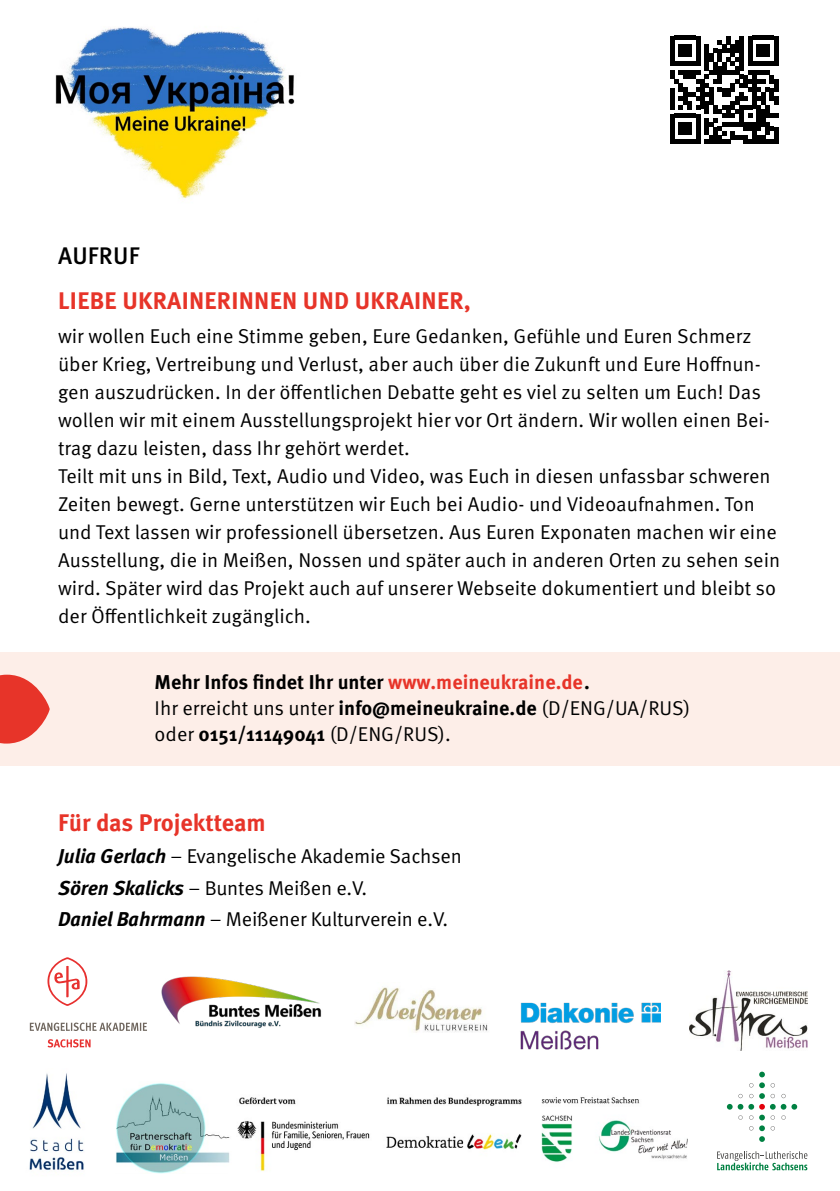
<style>
.page{position:relative;width:840px;height:1191px;background:#fff}
.page>*{position:absolute;margin:0;border:0;box-sizing:border-box;transform-origin:0 0}
.t1{font:700 24px "Meta OT";letter-spacing:.01em;color:#e73429}
.t2{font:500 24px "Meta OT";letter-spacing:.01em;color:#000}
.t3{font:20px/28px "Meta OT";color:#000}
.t4{font:700 20px/26px "Meta OT";color:#000}
.s1{color:#e73429}
.s2{font-weight:400}
.s3{font-weight:700;font-style:italic}
</style>
<div class="page">
<div style="left:0;top:652px;width:839px;height:114px;background:#fdeee8"></div>
<svg style="left:0;top:674px;width:50px;height:70px"></svg>
<img style="left:237px;top:1097px;width:285px;height:74px">
<img style="left:161px;top:976px;width:161px;height:52px">
<img style="left:116px;top:1083px;width:114px;height:90px">
<img style="left:689px;top:970px;width:117px;height:80px">
<svg style="left:717px;top:1151px;width:90px;height:19px"></svg>
<svg style="left:749px;top:1071px;width:15px;height:27px"></svg>
<svg style="left:726px;top:1104px;width:70px;height:37px"></svg>
<svg style="left:30px;top:1022px;width:117px;height:9px"></svg>
<svg style="left:47px;top:957px;width:40px;height:49px"></svg>
<svg style="left:48px;top:1039px;width:42px;height:8px"></svg>
<img style="left:541px;top:1097px;width:147px;height:65px">
<img style="left:520px;top:1003px;width:139px;height:46px">
<img style="left:355px;top:987px;width:133px;height:46px">
<img style="left:29px;top:1073px;width:55px;height:97px">
<svg style="left:670px;top:36px;width:108px;height:108px"></svg>
<div style="left:773px;top:127px;width:5px;height:8px;background:#000"></div>
<div style="left:773px;top:135px;width:5px;height:9px;background:#000"></div>
<img style="left:55px;top:27px;width:240px;height:172px">
<p class="t2" style="left:58px;top:241px;width:82px">AUFRUF</p>
<p class="t1" style="left:58px;top:286px;width:414px">LIEBE UKRAINERINNEN UND UKRAINER,</p>
<p class="t3" style="left:58px;top:322px;width:723px">wir wollen Euch eine Stimme geben, Eure Gedanken, Gefühle und Euren Schmerz über Krieg, Vertreibung und Verlust, aber auch über die Zukunft und Eure Hoffnun&shy;gen auszudrücken. In der öffentlichen Debatte geht es viel zu selten um Euch! Das wollen wir mit einem Ausstellungsprojekt hier vor Ort ändern. Wir wollen einen Bei&shy;trag dazu leisten, dass Ihr gehört werdet.<br>Teilt mit uns in Bild, Text, Audio und Video, was Euch in diesen unfassbar schweren Zeiten bewegt. Gerne unterstützen wir Euch bei Audio- und Videoaufnahmen. Ton und Text lassen wir professionell übersetzen. Aus Euren Exponaten machen wir eine Ausstellung, die in Meißen, Nossen und später auch in anderen Orten zu sehen sein wird. Später wird das Projekt auch auf unserer Webseite dokumentiert und bleibt so der Öffentlichkeit zugänglich.</p>
<p class="t4" style="left:154px;top:669px;width:537px">Mehr Infos findet Ihr unter <span class="s1">www.meineukraine.de</span>.<br><span class="s2">Ihr erreicht uns unter</span> info@meineukraine.de <span class="s2">(D/ENG/UA/RUS) oder</span> 0151/11149041 <span class="s2">(D/ENG/RUS).</span></p>
<p class="t1" style="left:58px;top:807px;width:209px">Für das Projektteam</p>
<p class="t3" style="left:58px;top:840px;width:405px;line-height:31.6px"><span class="s3">Julia Gerlach</span> – Evangelische Akademie Sachsen<br><span class="s3">Sören Skalicks</span> – Buntes Meißen e.V.<br><span class="s3">Daniel Bahrmann</span> – Meißener Kulturverein e.V.</p>
</div>
